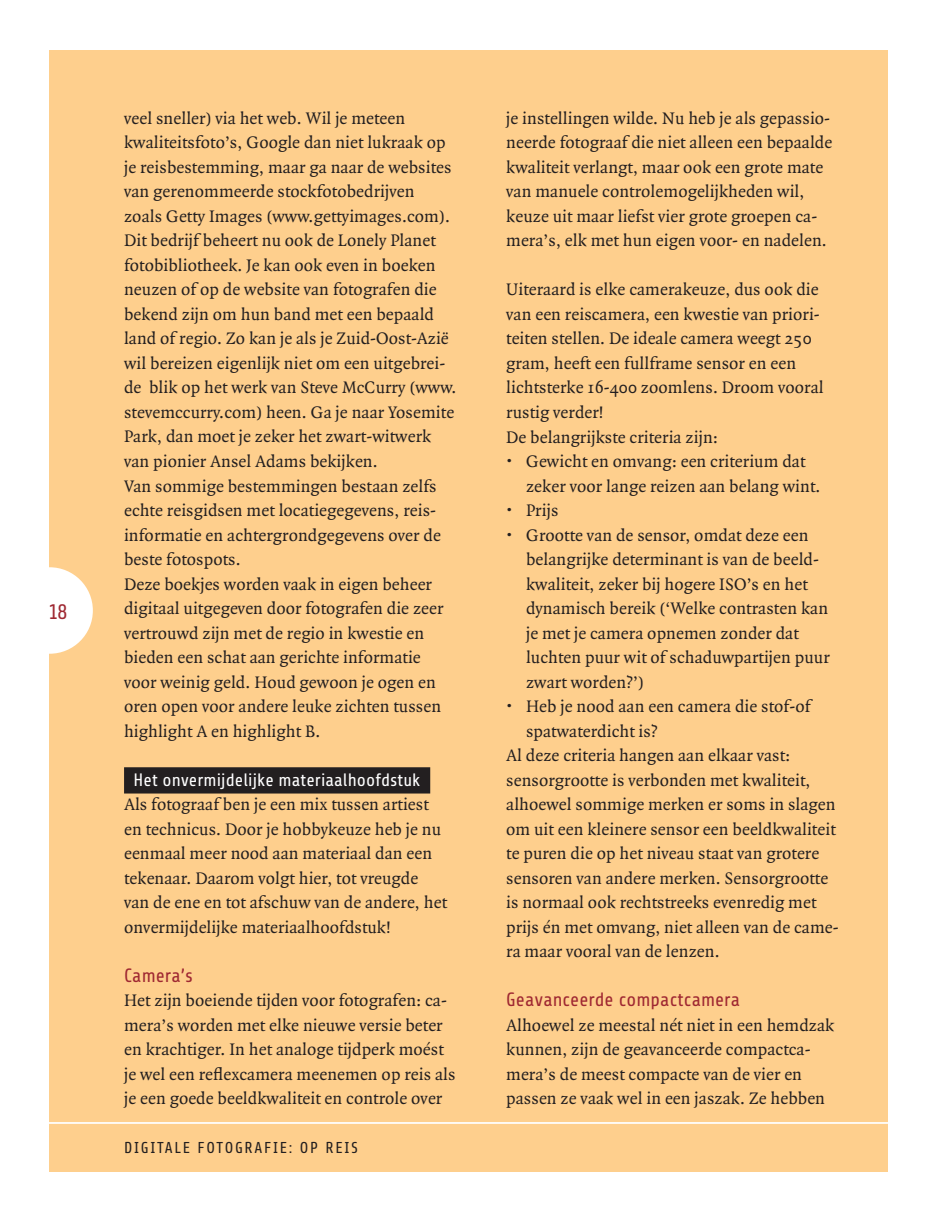
<style>
.page{position:relative;width:938px;height:1221px;background:#fff}
.page>*{position:absolute;margin:0;border:0;box-sizing:border-box;transform-origin:0 0}
.t1{font:21px "Share";color:#9f2832}
.t2{font:19.25px "Share";letter-spacing:.005em;color:#9f2832}
.t3{font:17.85px/24.5px "Quadraat";letter-spacing:.005em;color:#231f20}
.t4{font:17.85px "Share";letter-spacing:.005em;color:#fff}
.t5{font:15.75px "Share";letter-spacing:.11em;color:#231f20}
</style>
<div class="page">
<div style="left:50px;top:50px;width:838px;height:1121px;background:#fecf8d"></div>
<div style="left:6px;top:567px;width:87px;height:86px;background:#fff;border-radius:50%"></div>
<hr style="left:0;top:1121px;width:925px;height:2px;background:#fff">
<div style="left:124px;top:767px;width:306px;height:26px;background:#231f20"></div>
<p class="t1" style="left:49px;top:600px;width:20px">18</p>
<p class="t3" style="left:124px;top:106px;width:334px">veel sneller) via het web. Wil je meteen kwaliteitsfoto’s, Google dan niet lukraak op je reisbestemming, maar ga naar de websites van gerenommeerde stockfotobedrijven zoals Getty Images (www.gettyimages.com).<br>Dit bedrijf beheert nu ook de Lonely Planet fotobibliotheek. Je kan ook even in boeken neuzen of op de website van fotografen die bekend zijn om hun band met een bepaald land of regio. Zo kan je als je Zuid-Oost-Azië wil bereizen eigenlijk niet om een uitgebrei&shy;de blik op het werk van Steve McCurry (www. stevemccurry.com) heen. Ga je naar Yosemite Park, dan moet je zeker het zwart-witwerk van pionier Ansel Adams bekijken.<br>Van sommige bestemmingen bestaan zelfs echte reisgidsen met locatiegegevens, reis&shy;informatie en achtergrondgegevens over de beste fotospots.<br>Deze boekjes worden vaak in eigen beheer digitaal uitgegeven door fotografen die zeer vertrouwd zijn met de regio in kwestie en bieden een schat aan gerichte informatie voor weinig geld. Houd gewoon je ogen en oren open voor andere leuke zichten tussen highlight A en highlight B.</p>
<p class="t4" style="left:134px;top:769px;width:288px">Het onvermijdelijke materiaalhoofdstuk</p>
<p class="t3" style="left:124px;top:792px;width:324px">Als fotograaf ben je een mix tussen artiest en technicus. Door je hobbykeuze heb je nu eenmaal meer nood aan materiaal dan een tekenaar. Daarom volgt hier, tot vreugde van de ene en tot afschuw van de andere, het onvermijdelijke materiaalhoofdstuk!</p>
<p class="t2" style="left:124px;top:964px;width:70px">Camera’s</p>
<p class="t3" style="left:124px;top:988px;width:333px">Het zijn boeiende tijden voor fotografen: ca&shy;mera’s worden met elke nieuwe versie beter en krachtiger. In het analoge tijdperk moést je wel een reflexcamera meenemen op reis als je een goede beeldkwaliteit en controle over</p>
<p class="t5" style="left:124px;top:1138px;width:235px">digitale fotografie: op reis</p>
<p class="t3" style="left:506px;top:106px;width:327px">je instellingen wilde. Nu heb je als gepassio&shy;neerde fotograaf die niet alleen een bepaalde kwaliteit verlangt, maar ook een grote mate van manuele controlemogelijkheden wil, keuze uit maar liefst vier grote groepen ca&shy;mera’s, elk met hun eigen voor- en nadelen.</p>
<p class="t3" style="left:506px;top:278px;width:319px">Uiteraard is elke camerakeuze, dus ook die van een reiscamera, een kwestie van priori&shy;teiten stellen. De ideale camera weegt 250 gram, heeft een fullframe sensor en een lichtsterke 16-400 zoomlens. Droom vooral rustig verder!<br>De belangrijkste criteria zijn:</p>
<p class="t3" style="left:526px;top:449px;width:281px">Gewicht en omvang: een criterium dat</p>
<p class="t3" style="left:526px;top:474px;width:296px">zeker voor lange reizen aan belang wint.</p>
<p class="t3" style="left:526px;top:498px;width:34px">Prijs</p>
<p class="t3" style="left:526px;top:523px;width:284px">Grootte van de sensor, omdat deze een</p>
<p class="t3" style="left:526px;top:547px;width:294px">belangrijke determinant is van de beeld-</p>
<p class="t3" style="left:526px;top:572px;width:283px">kwaliteit, zeker bij hogere ISO’s en het</p>
<p class="t3" style="left:526px;top:596px;width:303px">dynamisch bereik (‘Welke contrasten kan</p>
<p class="t3" style="left:526px;top:621px;width:274px">je met je camera opnemen zonder dat</p>
<p class="t3" style="left:526px;top:645px;width:305px">luchten puur wit of schaduwpartijen puur</p>
<p class="t3" style="left:526px;top:670px;width:119px">zwart worden?’)</p>
<p class="t3" style="left:526px;top:694px;width:286px">Heb je nood aan een camera die stof-of</p>
<p class="t3" style="left:526px;top:719px;width:133px">spatwaterdicht is?</p>
<p class="t3" style="left:506px;top:743px;width:285px">Al deze criteria hangen aan elkaar vast:</p>
<p class="t3" style="left:506px;top:768px;width:306px">sensorgrootte is verbonden met kwaliteit,</p>
<p class="t3" style="left:506px;top:792px;width:331px">alhoewel sommige merken er soms in slagen</p>
<p class="t3" style="left:506px;top:817px;width:331px">om uit een kleinere sensor een beeldkwaliteit</p>
<p class="t3" style="left:506px;top:841px;width:314px">te puren die op het niveau staat van grotere</p>
<p class="t3" style="left:506px;top:866px;width:323px">sensoren van andere merken. Sensorgrootte</p>
<p class="t3" style="left:506px;top:890px;width:312px">is normaal ook rechtstreeks evenredig met</p>
<p class="t3" style="left:506px;top:915px;width:334px">prijs én met omvang, niet alleen van de came-</p>
<p class="t3" style="left:506px;top:939px;width:215px">ra maar vooral van de lenzen.</p>
<p class="t2" style="left:506px;top:989px;width:235px">Geavanceerde compactcamera</p>
<p class="t3" style="left:506px;top:1013px;width:330px">Alhoewel ze meestal nét niet in een hemdzak kunnen, zijn de geavanceerde compactca&shy;mera’s de meest compacte van de vier en passen ze vaak wel in een jaszak. Ze hebben</p>
</div>
